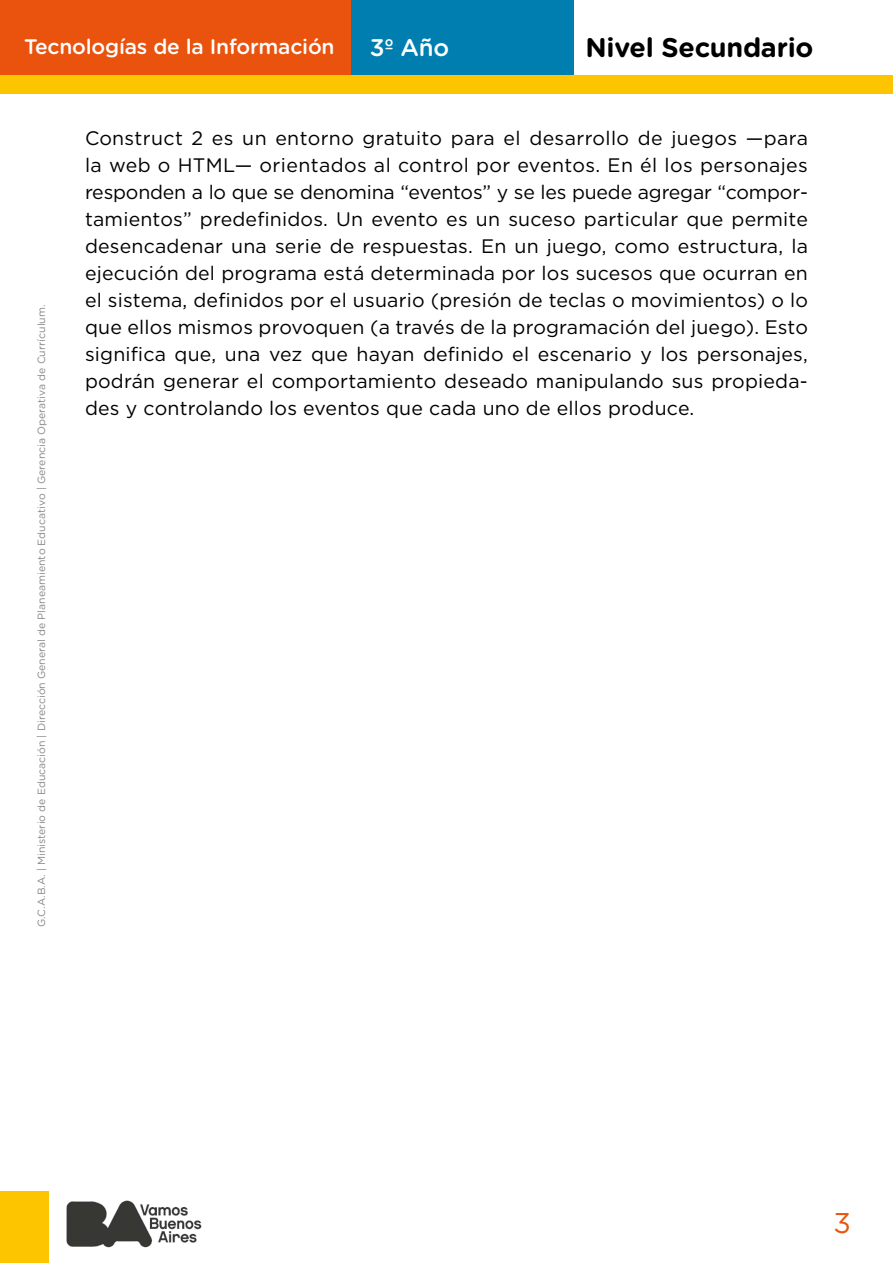
<style>
.page{position:relative;width:893px;height:1263px;background:#fff}
.page>*{position:absolute;margin:0;border:0;box-sizing:border-box;transform-origin:0 0}
.t1{font:28.5px "Gotham";color:#e9530d}
.t2{font:700 27px "Gotham Rounded";letter-spacing:-.01em;color:#000}
.t3{font:500 24px "Gotham Rounded";color:#fff}
.t4{font:500 21px "Gotham Rounded";letter-spacing:-.01em;color:#fff}
.t5{font:19.5px/27px "Gotham";letter-spacing:.01em;color:#000;text-align:justify}
.t6{font:10.5px "Gotham Rounded";color:#878787}
</style>
<div class="page">
<div style="left:0;top:1191px;width:48px;height:72px;background:#fdc500"></div>
<div style="left:0;top:0;width:351px;height:78px;background:#e9530d"></div>
<div style="left:351px;top:0;width:223px;height:78px;background:#007eb0"></div>
<div style="left:0;top:75px;width:893px;height:19px;background:#fdc500"></div>
<img style="left:66px;top:1200px;width:136px;height:48px">
<p class="t4" style="left:24px;top:31px;width:312px">Tecnologías de la Información</p>
<p class="t3" style="left:370px;top:31px;width:81px">3º Año</p>
<h2 class="t2" style="left:585px;top:28px;width:230px">Nivel Secundario</h2>
<p class="t6" style="left:34px;top:927px;width:624px;rotate:-90deg">G.C.A.B.A. | Ministerio de Educación | Dirección General de Planeamiento Educativo | Gerencia Operativa de Currículum.</p>
<p class="t5" style="left:85px;top:124px;width:724px">Construct 2 es un entorno gratuito para el desarrollo de juegos —para la web o HTML— orientados al control por eventos. En él los personajes responden a lo que se denomina “eventos” y se les puede agregar “compor&shy;tamientos” predefinidos. Un evento es un suceso particular que permite desencadenar una serie de respuestas. En un juego, como estructura, la ejecución del programa está determinada por los sucesos que ocurran en el sistema, definidos por el usuario (presión de teclas o movimientos) o lo que ellos mismos provoquen (a través de la programación del juego). Esto significa que, una vez que hayan definido el escenario y los personajes, podrán generar el comportamiento deseado manipulando sus propieda&shy;des y controlando los eventos que cada uno de ellos produce.</p>
<h1 class="t1" style="left:833px;top:1204px;width:19px">3</h1>
</div>
